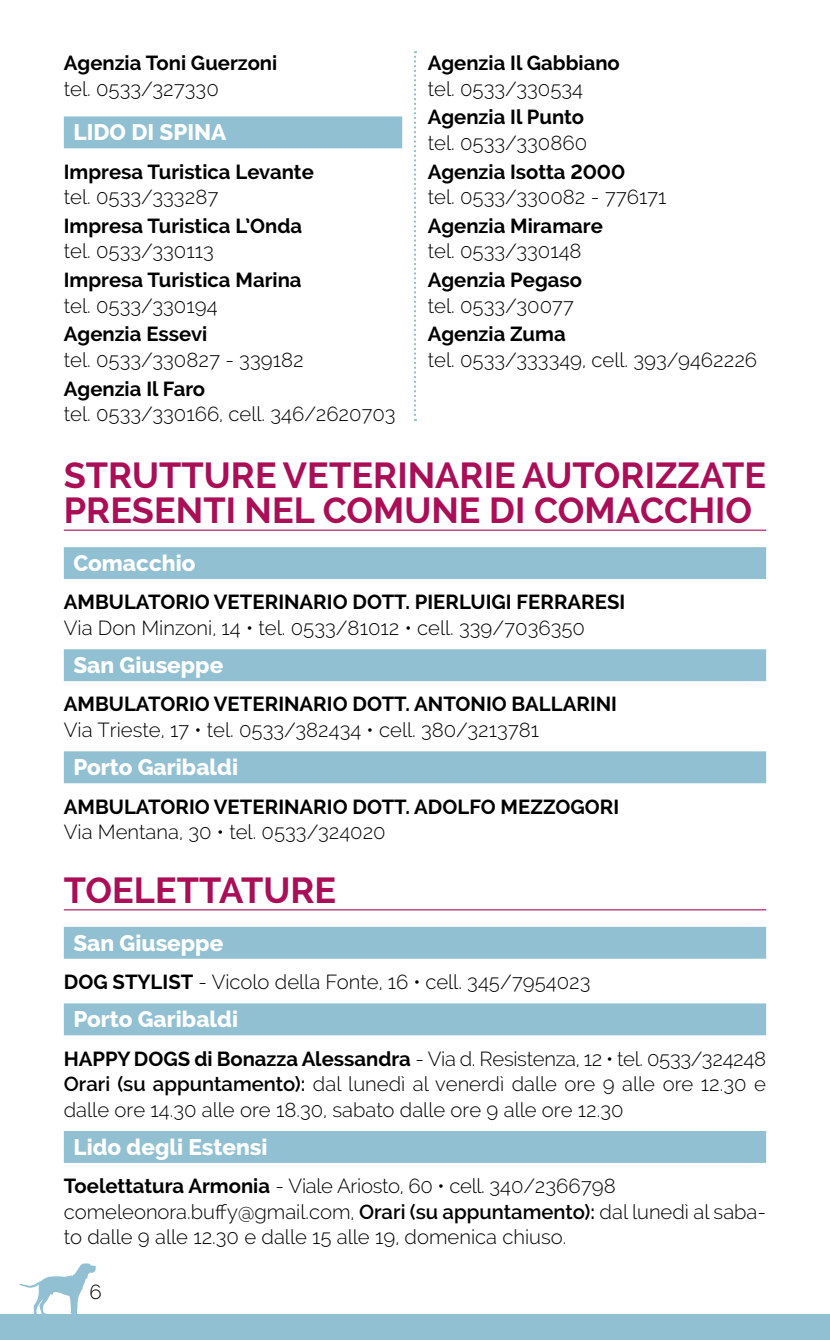
<style>
.page{position:relative;width:830px;height:1340px;background:#fff}
.page>*{position:absolute;margin:0;border:0;box-sizing:border-box;transform-origin:0 0}
.t1{font:700 36px/35.1px "Raleway";color:#aa0e57}
.t2{font:800 22.5px "Raleway";color:#fff}
.t3{font:300 20.25px/25.4px "Raleway";color:#000;text-align:justify}
.t4{font:700 20.25px "Raleway";color:#000}
.s1{font-weight:700}
.s2{font-weight:600}
</style>
<div class="page">
<div style="left:0;top:1314px;width:829px;height:25px;background:#90c0d2"></div>
<svg style="left:414px;top:51px;width:2px;height:370px"></svg>
<svg style="left:19px;top:1263px;width:77px;height:51px"></svg>
<hr style="left:64px;top:529px;width:701px;height:1px;background:#aa0e57">
<div style="left:64px;top:547px;width:701px;height:32px;background:#90c0d2"></div>
<div style="left:64px;top:649px;width:701px;height:32px;background:#90c0d2"></div>
<div style="left:64px;top:751px;width:701px;height:32px;background:#90c0d2"></div>
<hr style="left:64px;top:909px;width:701px;height:1px;background:#aa0e57">
<div style="left:64px;top:926px;width:701px;height:32px;background:#90c0d2"></div>
<div style="left:64px;top:1003px;width:701px;height:32px;background:#90c0d2"></div>
<div style="left:64px;top:1130px;width:701px;height:32px;background:#90c0d2"></div>
<div style="left:64px;top:116px;width:338px;height:32px;background:#90c0d2"></div>
<p class="t4" style="left:64px;top:51px;width:215px">Agenzia Toni Guerzoni</p>
<p class="t3" style="left:64px;top:76px;width:156px">tel. 0533/327330</p>
<p class="t2" style="left:73px;top:120px;width:154px">LIDO DI SPINA</p>
<p class="t4" style="left:64px;top:160px;width:251px">Impresa Turistica Levante</p>
<p class="t3" style="left:64px;top:184px;width:156px">tel. 0533/333287</p>
<p class="t4" style="left:64px;top:214px;width:240px">Impresa Turistica L’Onda</p>
<p class="t3" style="left:64px;top:238px;width:151px">tel. 0533/330113</p>
<p class="t4" style="left:64px;top:268px;width:239px">Impresa Turistica Marina</p>
<p class="t3" style="left:64px;top:293px;width:155px">tel. 0533/330194</p>
<p class="t4" style="left:64px;top:323px;width:145px">Agenzia Essevi</p>
<p class="t3" style="left:64px;top:347px;width:241px">tel. 0533/330827 - 339182</p>
<p class="t4" style="left:64px;top:377px;width:143px">Agenzia Il Faro</p>
<p class="t3" style="left:64px;top:401px;width:333px">tel. 0533/330166, cell. 346/2620703</p>
<p class="t4" style="left:427px;top:51px;width:193px">Agenzia Il Gabbiano</p>
<p class="t3" style="left:427px;top:76px;width:157px">tel. 0533/330534</p>
<p class="t4" style="left:427px;top:106px;width:158px">Agenzia Il Punto</p>
<p class="t3" style="left:427px;top:130px;width:161px">tel. 0533/330860</p>
<p class="t4" style="left:427px;top:160px;width:199px">Agenzia Isotta 2000</p>
<p class="t3" style="left:427px;top:184px;width:240px">tel. 0533/330082 - 776171</p>
<p class="t4" style="left:427px;top:214px;width:176px">Agenzia Miramare</p>
<p class="t3" style="left:427px;top:238px;width:155px">tel. 0533/330148</p>
<p class="t4" style="left:427px;top:268px;width:156px">Agenzia Pegaso</p>
<p class="t3" style="left:427px;top:293px;width:147px">tel. 0533/30077</p>
<p class="t4" style="left:427px;top:323px;width:139px">Agenzia Zuma</p>
<p class="t3" style="left:427px;top:347px;width:331px">tel. 0533/333349, cell. 393/9462226</p>
<h1 class="t1" style="left:64px;top:458px;width:703px">STRUTTURE VETERINARIE AUTORIZZATE<br>PRESENTI NEL COMUNE DI COMACCHIO</h1>
<p class="t2" style="left:73px;top:550px;width:123px">Comacchio</p>
<p class="t4" style="left:64px;top:590px;width:562px">AMBULATORIO VETERINARIO DOTT. PIERLUIGI FERRARESI</p>
<p class="t3" style="left:64px;top:615px;width:522px">Via Don Minzoni, 14 • tel. 0533/81012 • cell. 339/7036350</p>
<p class="t2" style="left:73px;top:652px;width:151px">San Giuseppe</p>
<p class="t4" style="left:64px;top:692px;width:554px">AMBULATORIO VETERINARIO DOTT. ANTONIO BALLARINI</p>
<p class="t3" style="left:64px;top:717px;width:476px">Via Trieste, 17 • tel. 0533/382434 • cell. 380/3213781</p>
<p class="t2" style="left:73px;top:754px;width:166px">Porto Garibaldi</p>
<p class="t4" style="left:64px;top:794px;width:556px">AMBULATORIO VETERINARIO DOTT. ADOLFO MEZZOGORI</p>
<p class="t3" style="left:64px;top:819px;width:323px">Via Mentana, 30 • tel. 0533/324020</p>
<h1 class="t1" style="left:64px;top:872px;width:274px">TOELETTATURE</h1>
<p class="t2" style="left:73px;top:930px;width:151px">San Giuseppe</p>
<p class="t3" style="left:64px;top:969px;width:528px"><span class="s1">DOG STYLIST</span> - Vicolo della Fonte, 16 • cell. 345/7954023</p>
<p class="t2" style="left:73px;top:1006px;width:166px">Porto Garibaldi</p>
<p class="t3" style="left:64px;top:1045px;width:703px"><span class="s1">HAPPY DOGS di Bonazza Alessandra</span> - Via d. Resistenza, 12 • tel. 0533/324248<br><span class="s2">Orari (su appuntamento):</span> dal lunedì al venerdì dalle ore 9 alle ore 12.30 e dalle ore 14.30 alle ore 18.30, sabato dalle ore 9 alle ore 12.30</p>
<p class="t2" style="left:73px;top:1134px;width:195px">Lido degli Estensi</p>
<p class="t3" style="left:64px;top:1173px;width:703px;text-align:left"><span class="s1">Toelettatura Armonia</span> - Viale Ariosto, 60 • cell. 340/2366798 comeleonora.buffy@gmail.com, <span class="s2">Orari (su appuntamento):</span> dal lunedì al saba&shy;to dalle 9 alle 12.30 e dalle 15 alle 19, domenica chiuso.</p>
<p class="t3" style="left:89px;top:1278px;width:14px">6</p>
</div>
